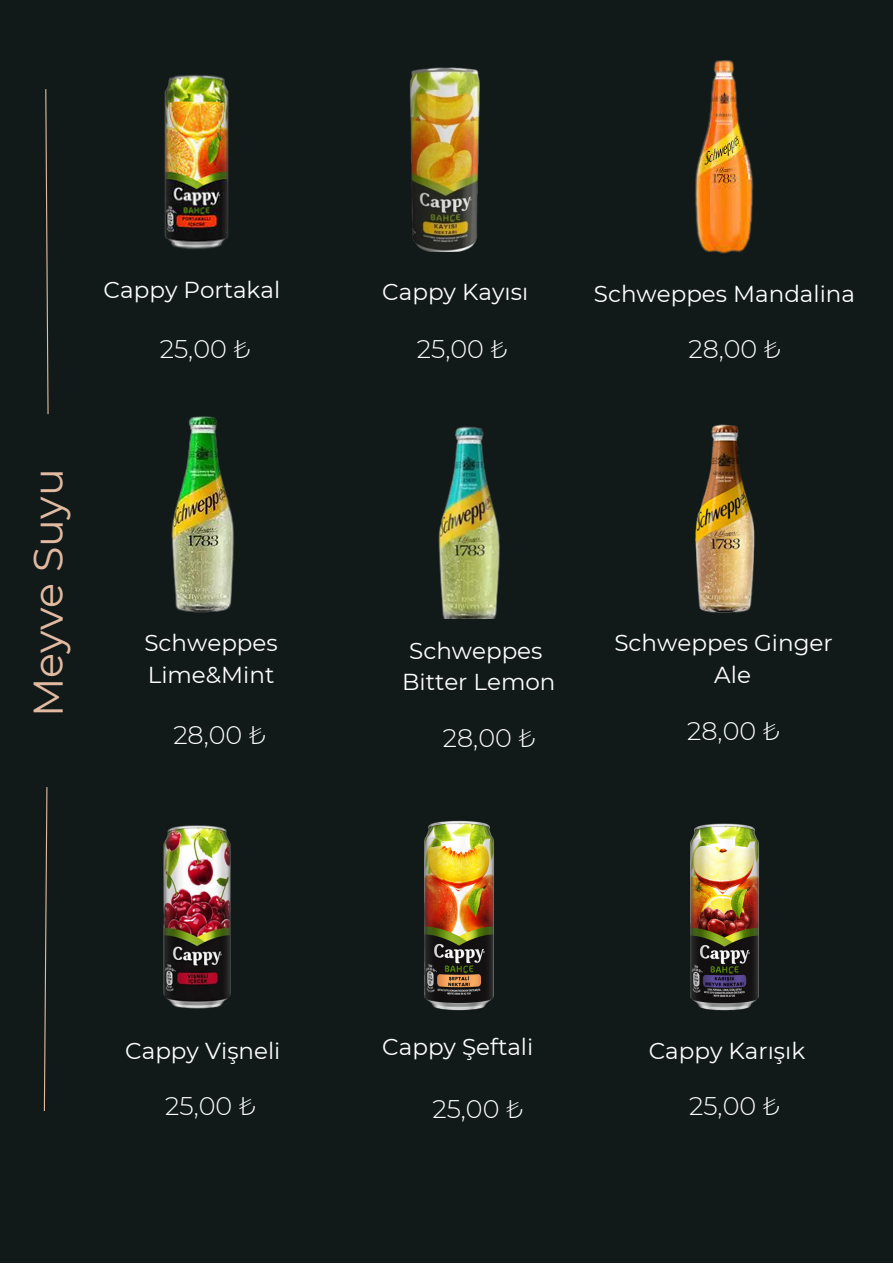
<style>
.page{position:relative;width:893px;height:1264px;background:#fff}
.page>*{position:absolute;margin:0;border:0;box-sizing:border-box;transform-origin:0 0}
.t1{font:41.25px "Montserrat";color:#e2baa1}
.t2{font:300 25.5px "Montserrat";color:#fff}
.t3{font:23.1px/31.5px "Montserrat";color:#fff}
.t4{font:22.95px/31.5px "Montserrat";color:#fff}
</style>
<div class="page">
<div style="left:0;top:0;width:892px;height:1262px;background:#121a19"></div>
<img style="left:164px;top:75px;width:65px;height:174px">
<img style="left:409px;top:67px;width:71px;height:184px">
<img style="left:695px;top:60px;width:58px;height:194px">
<img style="left:171px;top:416px;width:63px;height:197px">
<img style="left:438px;top:426px;width:62px;height:192px">
<img style="left:695px;top:424px;width:60px;height:189px">
<img style="left:424px;top:820px;width:70px;height:191px">
<img style="left:690px;top:823px;width:69px;height:188px">
<svg style="left:43px;top:787px;width:5px;height:324px"></svg>
<svg style="left:45px;top:89px;width:4px;height:326px"></svg>
<img style="left:163px;top:825px;width:68px;height:184px">
<p class="t4" style="left:104px;top:274px;width:178px">Cappy Portakal</p>
<p class="t4" style="left:382px;top:276px;width:147px">Cappy Kayısı</p>
<p class="t4" style="left:594px;top:278px;width:263px">Schweppes Mandali na</p>
<p class="t2" style="left:160px;top:333px;width:92px">25,00 ₺</p>
<p class="t2" style="left:417px;top:333px;width:92px">25,00 ₺</p>
<p class="t2" style="left:688px;top:333px;width:94px">28,00 ₺</p>
<h1 class="t1" style="left:23px;top:717px;width:250px;rotate:-90deg">Meyve Suyu</h1>
<p class="t4" style="left:144px;top:627px;width:135px">Schweppes<br>Li me&amp;Mi nt</p>
<p class="t4" style="left:402px;top:635px;width:155px;text-align:center">Schweppes<br>Bitter Lemon</p>
<p class="t3" style="left:714px;top:627px;width:120px;text-indent:-100px">Schweppes Gi nger<br>Ale</p>
<p class="t2" style="left:173px;top:719px;width:94px">28,00 ₺</p>
<p class="t2" style="left:443px;top:722px;width:94px">28,00 ₺</p>
<p class="t2" style="left:687px;top:714px;width:94px">28,00 ₺</p>
<p class="t4" style="left:125px;top:1034px;width:153px">Cappy Vişneli</p>
<p class="t4" style="left:382px;top:1030px;width:148px">Cappy Şeftali</p>
<p class="t2" style="left:165px;top:1089px;width:92px">25,00 ₺</p>
<p class="t2" style="left:432px;top:1092px;width:92px">25,00 ₺</p>
<p class="t2" style="left:689px;top:1089px;width:92px">25,00 ₺</p>
<p class="t4" style="left:648px;top:1034px;width:158px">Cappy Karışık</p>
</div>
